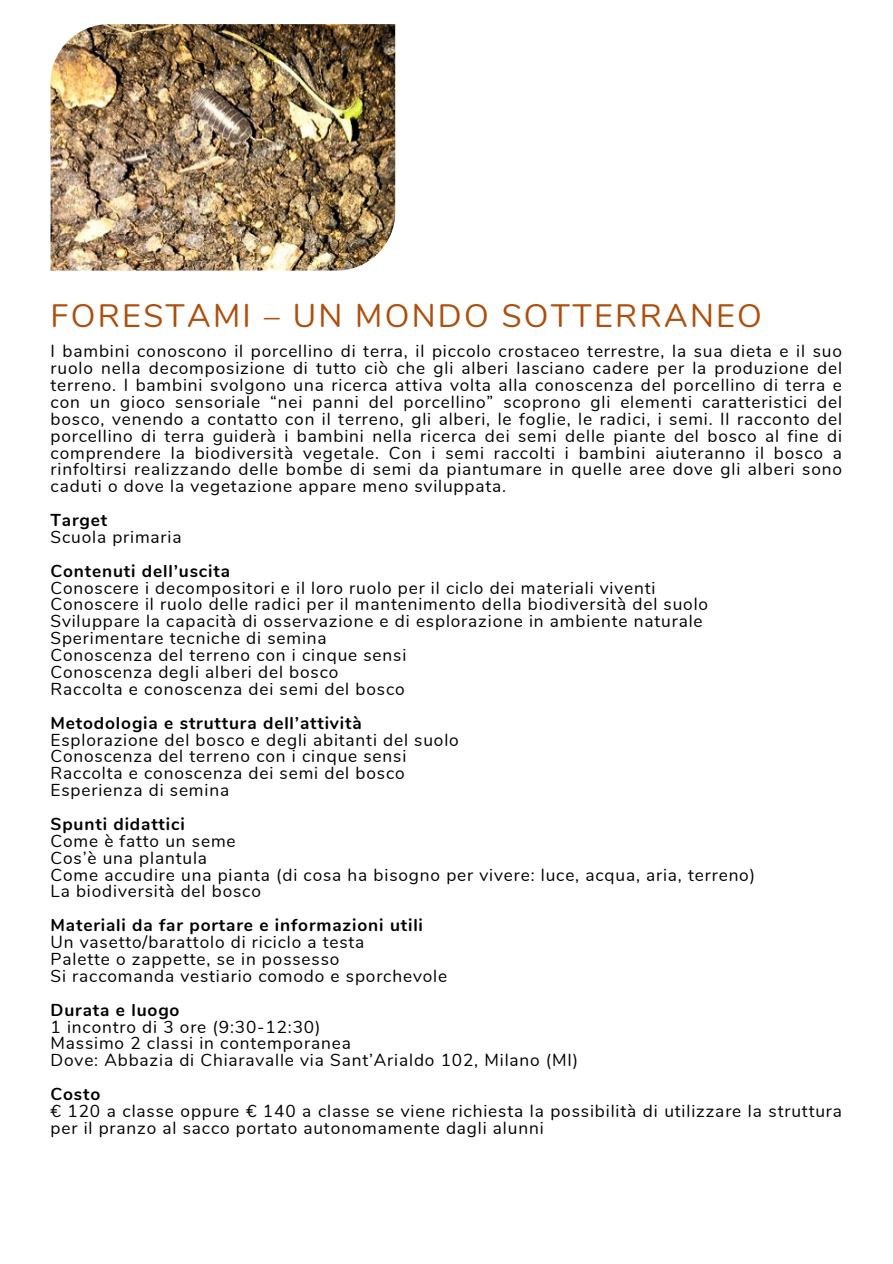
<style>
.page{position:relative;width:893px;height:1264px;background:#fff}
.page>*{position:absolute;margin:0;border:0;box-sizing:border-box;transform-origin:0 0}
.t1{font:32.4px "Nunito";letter-spacing:.07em;color:#ad4f0d}
.t2{font:17.25px/16.8px "Nunito";letter-spacing:.05em;color:#000;text-align:justify}
.t3{font:700 17.25px "Nunito";letter-spacing:.05em;color:#000}
</style>
<div class="page">
<img style="left:51px;top:24px;width:344px;height:246px">
<p class="t1" style="left:51px;top:294px;width:713px">FORESTAMI – UN MONDO SOTTERRANEO</p>
<p class="t2" style="left:51px;top:343px;width:792px">I bambini conoscono il porcellino di terra, il piccolo crostaceo terrestre, la sua dieta e il suo ruolo nella decomposizione di tutto ciò che gli alberi lasciano cadere per la produzione del terreno. I bambini svolgono una ricerca attiva volta alla conoscenza del porcellino di terra e con un gioco sensoriale “nei panni del porcellino” scoprono gli elementi caratteristici del bosco, venendo a contatto con il terreno, gli alberi, le foglie, le radici, i semi. Il racconto del porcellino di terra guiderà i bambini nella ricerca dei semi delle piante del bosco al fine di comprendere la biodiversità vegetale. Con i semi raccolti i bambini aiuteranno il bosco a rinfoltirsi realizzando delle bombe di semi da piantumare in quelle aree dove gli alberi sono caduti o dove la vegetazione appare meno sviluppata.</p>
<p class="t3" style="left:51px;top:508px;width:58px">Target</p>
<p class="t2" style="left:51px;top:529px;width:132px">Scuola primaria</p>
<p class="t3" style="left:51px;top:559px;width:181px">Contenuti dell’uscita</p>
<p class="t2" style="left:51px;top:579px;width:606px">Conoscere i decompositori e il loro ruolo per il ciclo dei materiali viventi</p>
<p class="t2" style="left:51px;top:596px;width:659px">Conoscere il ruolo delle radici per il mantenimento della biodiversità del suolo</p>
<p class="t2" style="left:51px;top:613px;width:653px">Sviluppare la capacità di osservazione e di esplorazione in ambiente naturale</p>
<p class="t2" style="left:51px;top:630px;width:278px">Sperimentare tecniche di semina</p>
<p class="t2" style="left:51px;top:647px;width:357px">Conoscenza del terreno con i cinque sensi</p>
<p class="t2" style="left:51px;top:664px;width:289px">Conoscenza degli alberi del bosco</p>
<p class="t2" style="left:51px;top:680px;width:355px">Raccolta e conoscenza dei semi del bosco</p>
<p class="t3" style="left:51px;top:711px;width:312px">Metodologia e struttura dell’attività</p>
<p class="t2" style="left:51px;top:731px;width:410px">Esplorazione del bosco e degli abitanti del suolo</p>
<p class="t2" style="left:51px;top:748px;width:357px">Conoscenza del terreno con i cinque sensi</p>
<p class="t2" style="left:51px;top:765px;width:355px">Raccolta e conoscenza dei semi del bosco</p>
<p class="t2" style="left:51px;top:782px;width:180px">Esperienza di semina</p>
<p class="t3" style="left:51px;top:812px;width:136px">Spunti didattici</p>
<p class="t2" style="left:51px;top:832px;width:187px">Come è fatto un seme</p>
<p class="t2" style="left:51px;top:849px;width:158px">Cos’è una plantula</p>
<p class="t2" style="left:51px;top:866px;width:706px">Come accudire una pianta (di cosa ha bisogno per vivere: luce, acqua, aria, terreno)</p>
<p class="t2" style="left:51px;top:883px;width:212px">La biodiversità del bosco</p>
<p class="t3" style="left:51px;top:913px;width:374px">Materiali da far portare e informazioni utili</p>
<p class="t2" style="left:51px;top:934px;width:315px">Un vasetto/barattolo di riciclo a testa</p>
<p class="t2" style="left:51px;top:950px;width:290px">Palette o zappette, se in possesso</p>
<p class="t2" style="left:51px;top:967px;width:398px">Si raccomanda vestiario comodo e sporchevole</p>
<p class="t3" style="left:51px;top:998px;width:130px">Durata e luogo</p>
<p class="t2" style="left:51px;top:1018px;width:271px">1 incontro di 3 ore (9:30-12:30)</p>
<p class="t2" style="left:51px;top:1035px;width:302px">Massimo 2 classi in contemporanea</p>
<p class="t2" style="left:51px;top:1052px;width:529px">Dove: Abbazia di Chiaravalle via Sant’Arialdo 102, Milano (MI)</p>
<p class="t3" style="left:51px;top:1082px;width:51px">Costo</p>
<p class="t2" style="left:51px;top:1102px;width:792px">€ 120 a classe oppure € 140 a classe se viene richiesta la possibilità di utilizzare la struttura per il pranzo al sacco portato autonomamente dagli alunni</p>
</div>
